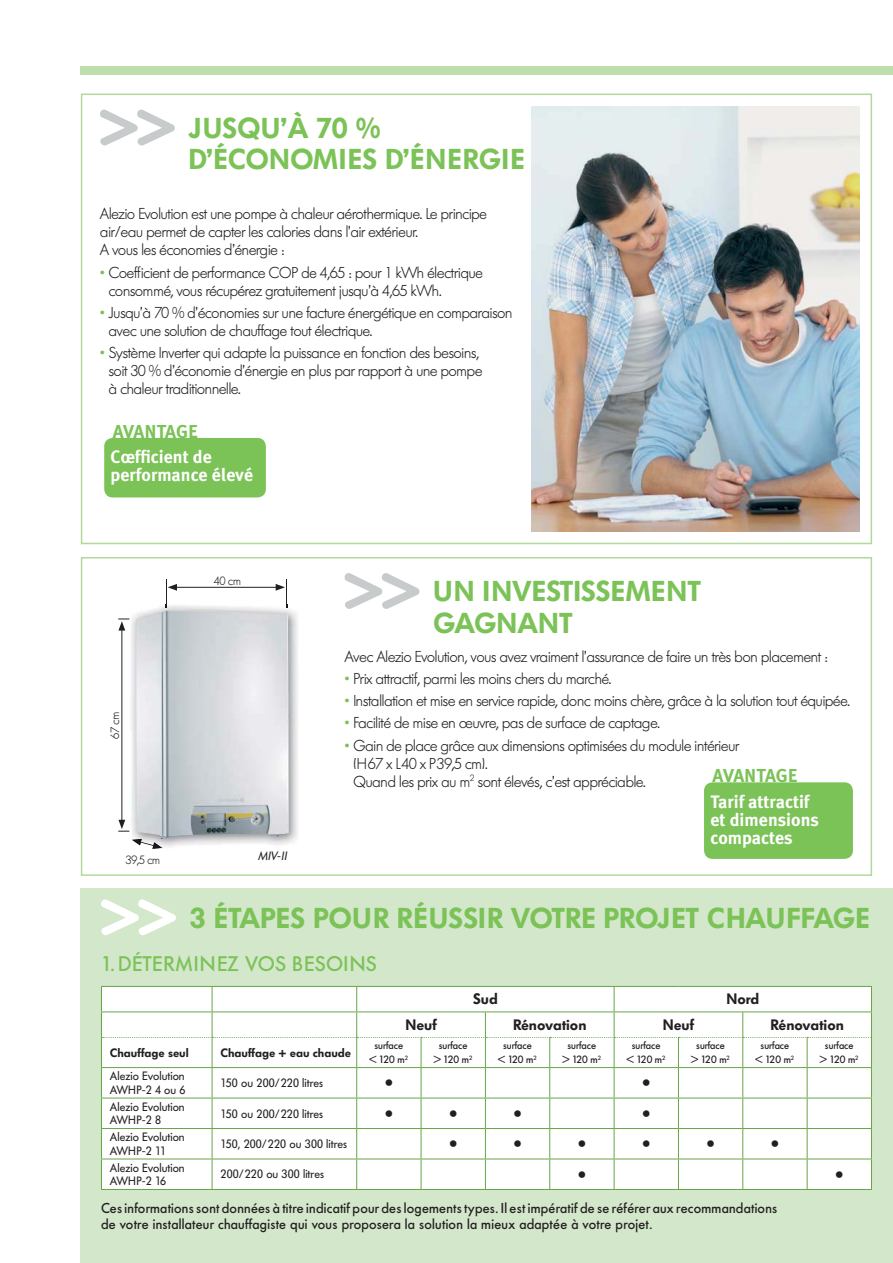
<style>
.page{position:relative;width:893px;height:1263px;background:#fff}
.page>*{position:absolute;margin:0;border:0;box-sizing:border-box;transform-origin:0 0}
.t1{font:600 28.5px/31.5px "Futura BQ";color:#7bc257}
.t2{font:500 21px "Futura BQ";color:#7bc257}
.t3{font:600 21px "Futura BQ";color:#231f20}
.t4{font:700 18.75px "Meta Plus";letter-spacing:-.01em;color:#7bc257}
.t5{font:700 18px/18px "Meta Plus";color:#fff}
.t6{font:300 15.75px/18px "Futura BQ";letter-spacing:-.05em;color:#231f20}
.t7{font:600 15px "Futura BQ";color:#231f20}
.t8{font:500 14.25px/15.8px "Futura BQ";color:#231f20}
.t9{font:12px/13.5px "Futura BQ";color:#231f20}
.t10{font:600 12px "Futura BQ";color:#231f20}
.t11{font:300 12px "Futura BQ";letter-spacing:-.05em;color:#231f20}
.t12{font:italic 12px "Futura BQ";color:#231f20}
.t13{font:500 10.5px/14.2px "Futura BQ";letter-spacing:-.02em;color:#231f20;text-align:center}
.s1{color:#7bc257}
</style>
<div class="page">
<div style="left:81px;top:66px;width:811px;height:8px;background:#bedeac"></div>
<div style="left:81px;top:557px;width:791px;height:319px;border:2px solid #b2d99c"></div>
<div style="left:81px;top:889px;width:811px;height:374px;background:#d3e7ca"></div>
<svg style="left:101px;top:986px;width:771px;height:204px;background:#f7faf5"></svg>
<svg style="left:101px;top:899px;width:75px;height:36px"></svg>
<div style="left:81px;top:94px;width:791px;height:450px;border:2px solid #b2d99c"></div>
<div style="left:104px;top:438px;width:162px;height:59px;background:#7bc257;border-radius:9px"></div>
<svg style="left:100px;top:110px;width:75px;height:35px"></svg>
<svg style="left:344px;top:573px;width:75px;height:36px"></svg>
<img style="left:531px;top:106px;width:328px;height:425px">
<div style="left:704px;top:782px;width:148px;height:77px;background:#7bc257;border-radius:9px"></div>
<hr style="left:174px;top:587px;width:104px;height:1px;background:#231f20">
<hr style="left:121px;top:628px;width:1px;height:194px;background:#231f20">
<svg style="left:118px;top:820px;width:11px;height:12px"></svg>
<svg style="left:118px;top:619px;width:11px;height:12px"></svg>
<img style="left:131px;top:604px;width:167px;height:244px">
<svg style="left:276px;top:580px;width:11px;height:27px"></svg>
<svg style="left:166px;top:580px;width:11px;height:27px"></svg>
<svg style="left:132px;top:839px;width:30px;height:10px"></svg>
<img style="left:231px;top:612px;width:58px;height:224px">
<h1 class="t1" style="left:188px;top:115px;width:338px">JUSQU’À 70 %<br>D’ÉCONOMIES D’ÉNERGIE</h1>
<p class="t6" style="left:100px;top:206px;width:388px">Alezio Evolution est une pompe à chaleur aérothermique. Le principe air/eau permet de capter les calories dans l’air extérieur.<br>A vous les économies d’énergie :</p>
<p class="t6" style="left:108px;top:264px;width:376px;text-indent:-9px"><span class="s1">•</span> Coefficient de performance COP de 4,65 : pour 1 kWh électrique consommé, vous récupérez gratuitement jusqu’à 4,65 kWh.</p>
<p class="t6" style="left:108px;top:305px;width:406px;text-indent:-9px"><span class="s1">•</span> Jusqu’à 70 % d’économies sur une facture énergétique en comparaison avec une solution de chauffage tout électrique.</p>
<p class="t6" style="left:108px;top:345px;width:375px;text-indent:-9px"><span class="s1">•</span> Système Inverter qui adapte la puissance en fonction des besoins, soit 30 % d’économie d’énergie en plus par rapport à une pompe à chaleur traditionnelle.</p>
<p class="t4" style="left:113px;top:423px;width:87px">AVANTAGE</p>
<p class="t5" style="left:111px;top:449px;width:144px">Cœfficient de performance élevé</p>
<p class="t11" style="left:110px;top:739px;width:29px;rotate:-90deg">67 cm</p>
<p class="t11" style="left:125px;top:854px;width:36px">39,5 cm</p>
<p class="t11" style="left:214px;top:575px;width:29px">40 cm</p>
<p class="t12" style="left:258px;top:850px;width:33px">MIV-II</p>
<h1 class="t1" style="left:433px;top:578px;width:269px">UN INVESTISSEMENT<br>GAGNANT</h1>
<p class="t6" style="left:344px;top:648px;width:485px">Avec Alezio Evolution, vous avez vraiment l’assurance de faire un très bon placement :</p>
<p class="t6" style="left:344px;top:671px;width:269px"><span class="s1">•</span> Prix attractif, parmi les moins chers du marché.</p>
<p class="t6" style="left:344px;top:693px;width:507px"><span class="s1">•</span> Installation et mise en service rapide, donc moins chère, grâce à la solution tout équipée.</p>
<p class="t6" style="left:344px;top:715px;width:317px"><span class="s1">•</span> Facilité de mise en œuvre, pas de surface de captage.</p>
<p class="t6" style="left:353px;top:737px;width:388px;text-indent:-9px"><span class="s1">•</span> Gain de place grâce aux dimensions optimisées du module intérieur (H 67 x L 40 x P 39,5 cm).<br>Quand les prix au m<sup>2</sup> sont élevés, c’est appréciable.</p>
<p class="t4" style="left:712px;top:767px;width:87px">AVANTAGE</p>
<p class="t5" style="left:710px;top:794px;width:110px">Tarif attractif et dimensions compactes</p>
<h1 class="t1" style="left:189px;top:904px;width:681px">3 ÉTAPES POUR RÉUSSIR VOTRE PROJET CHAUFFAGE</h1>
<h2 class="t2" style="left:101px;top:955px;width:278px">1. DÉTERMINEZ VOS BESOINS</h2>
<p class="t7" style="left:473px;top:993px;width:26px">Sud</p>
<p class="t7" style="left:726px;top:993px;width:34px">Nord</p>
<p class="t7" style="left:405px;top:1019px;width:33px">Neuf</p>
<p class="t7" style="left:513px;top:1019px;width:75px">Rénovation</p>
<p class="t7" style="left:662px;top:1019px;width:33px">Neuf</p>
<p class="t7" style="left:770px;top:1019px;width:75px">Rénovation</p>
<p class="t10" style="left:110px;top:1048px;width:80px">Chauffage seul</p>
<p class="t10" style="left:220px;top:1048px;width:132px">Chauffage + eau chaude</p>
<p class="t13" style="left:369px;top:1039px;width:40px">surface<br>&lt; 120 m<sup>2</sup></p>
<p class="t13" style="left:434px;top:1039px;width:40px">surface<br>&gt; 120 m<sup>2</sup></p>
<p class="t13" style="left:498px;top:1039px;width:40px">surface<br>&lt; 120 m<sup>2</sup></p>
<p class="t13" style="left:562px;top:1039px;width:40px">surface<br>&gt; 120 m<sup>2</sup></p>
<p class="t13" style="left:627px;top:1039px;width:40px">surface<br>&lt; 120 m<sup>2</sup></p>
<p class="t13" style="left:691px;top:1039px;width:40px">surface<br>&gt; 120 m<sup>2</sup></p>
<p class="t13" style="left:755px;top:1039px;width:40px">surface<br>&lt; 120 m<sup>2</sup></p>
<p class="t13" style="left:820px;top:1039px;width:40px">surface<br>&gt; 120 m<sup>2</sup></p>
<p class="t9" style="left:110px;top:1070px;width:77px">Alezio Evolution<br>AWHP-2 4 ou 6</p>
<p class="t9" style="left:220px;top:1077px;width:104px">150 ou 200/220 litres</p>
<h2 class="t3" style="left:385px;top:1074px;width:8px">•</h2>
<h2 class="t3" style="left:642px;top:1074px;width:8px">•</h2>
<p class="t9" style="left:110px;top:1101px;width:76px">Alezio Evolution<br>AWHP-2 8</p>
<p class="t9" style="left:220px;top:1108px;width:104px">150 ou 200/220 litres</p>
<h2 class="t3" style="left:385px;top:1105px;width:8px">•</h2>
<h2 class="t3" style="left:450px;top:1105px;width:8px">•</h2>
<h2 class="t3" style="left:514px;top:1105px;width:8px">•</h2>
<h2 class="t3" style="left:642px;top:1105px;width:8px">•</h2>
<p class="t9" style="left:110px;top:1131px;width:76px">Alezio Evolution<br>AWHP-2 11</p>
<p class="t9" style="left:220px;top:1138px;width:128px">150, 200/220 ou 300 litres</p>
<h2 class="t3" style="left:450px;top:1135px;width:8px">•</h2>
<h2 class="t3" style="left:514px;top:1135px;width:8px">•</h2>
<h2 class="t3" style="left:578px;top:1135px;width:8px">•</h2>
<h2 class="t3" style="left:642px;top:1135px;width:8px">•</h2>
<h2 class="t3" style="left:707px;top:1135px;width:8px">•</h2>
<h2 class="t3" style="left:771px;top:1135px;width:8px">•</h2>
<p class="t9" style="left:110px;top:1162px;width:76px">Alezio Evolution<br>AWHP-2 16</p>
<p class="t9" style="left:220px;top:1168px;width:105px">200/220 ou 300 litres</p>
<h2 class="t3" style="left:578px;top:1166px;width:8px">•</h2>
<h2 class="t3" style="left:835px;top:1166px;width:8px">•</h2>
<p class="t8" style="left:101px;top:1201px;width:678px">Ces informations sont données à titre indicatif pour des logements types. Il est impératif de se référer aux recommandations de votre installateur chauffagiste qui vous proposera la solution la mieux adaptée à votre projet.</p>
</div>
